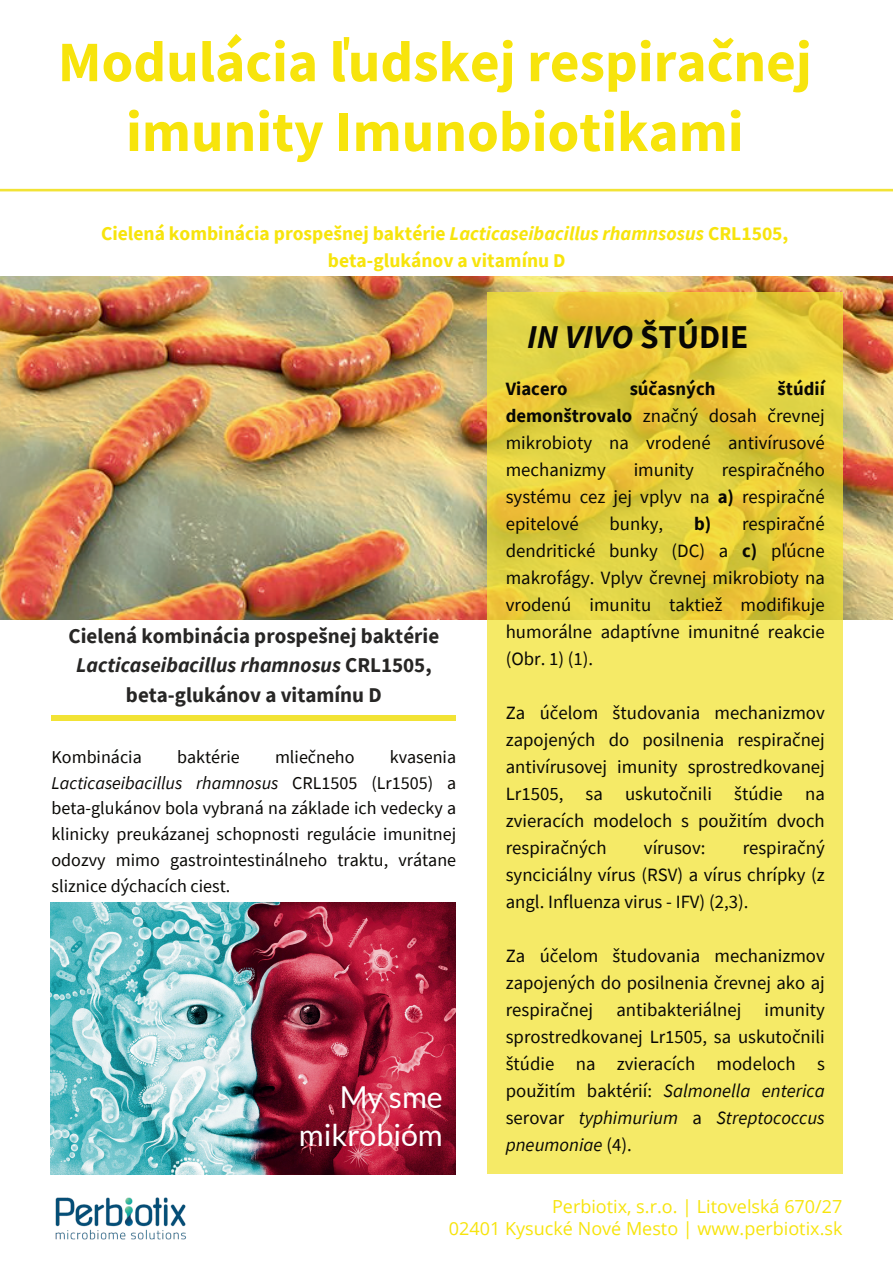
<style>
.page{position:relative;width:893px;height:1264px;background:#fff}
.page>*{position:absolute;margin:0;border:0;box-sizing:border-box;transform-origin:0 0}
.t1{font:700 57.3px/69.8px "Source Sans Pro";color:#f7e40c;text-align:center}
.t2{font:italic 700 33.3px "Source Sans Pro";color:#080704}
.t3{font:30.3px/38.2px "Lato";color:#fff;text-align:right}
.t4{font:700 21px/29.2px "Source Sans Pro";color:#272625;text-align:center}
.t5{font:700 19.5px/27px "Source Sans Pro";color:#f7e40c;text-align:center}
.t6{font:18.75px/27px "Source Sans Pro";color:#080704;text-align:justify}
.t7{font:700 18.75px "Source Sans Pro";color:#080704}
.t8{font:18px/25.8px "Source Sans Pro";color:#080704;text-align:justify}
.t9{font:18px/22.5px "Open Sans";color:#f7e40c;text-align:right}
.s1{font-style:italic}
.s2{font-style:normal}
.s3{font-weight:700}
</style>
<div class="page">
<svg style="left:0;top:188px;width:892px;height:4px;background:#f6ec7b"></svg>
<img style="left:0;top:277px;width:892px;height:342px">
<div style="left:51px;top:714px;width:405px;height:6px;background:#f2e335"></div>
<img style="left:50px;top:902px;width:405px;height:272px">
<img style="left:55px;top:1197px;width:131px;height:43px">
<svg style="left:487px;top:292px;width:355px;height:881px;background:#eedf57"></svg>
<h1 class="t1" style="left:58px;top:26px;width:755px">Modulácia ľudskej respiračnej imunity Imunobiotikami</h1>
<p class="t5" style="left:101px;top:219px;width:688px">Cielená kombinácia prospešnej baktérie <span class="s1">Lacticaseibacillus rhamnsosus</span> CRL1505, beta-glukánov a vitamínu D</p>
<p class="t4" style="left:68px;top:621px;width:372px">Cielená kombinácia prospešnej baktérie<br><span class="s1">Lacticaseibacillus rhamnosus</span> CRL1505, beta-glukánov a vitamínu D</p>
<p class="t8" style="left:51px;top:743px;width:92px">Kombinácia</p>
<p class="t8" style="left:177px;top:743px;width:64px">baktérie</p>
<p class="t8" style="left:275px;top:743px;width:81px">mliečneho</p>
<p class="t8" style="left:51px;top:743px;width:406px;text-indent:338px">kvasenia <span class="s1">Lacticaseibacillus rhamnosus</span> CRL1505 (Lr1505) a beta-glukánov bola vybraná na základe ich vedecky a klinicky preukázanej schopnosti regulácie imunitnej odozvy mimo gastrointestinálneho traktu, vrátane sliznice dýchacích ciest.</p>
<h3 class="t3" style="left:299px;top:1077px;width:145px">My sme mikrobióm</h3>
<h2 class="t2" style="left:527px;top:314px;width:223px">IN VIVO <span class="s2">ŠTÚDIE</span></h2>
<p class="t7" style="left:505px;top:376px;width:63px">Viacero</p>
<p class="t7" style="left:629px;top:376px;width:87px">súčasných</p>
<p class="t6" style="left:505px;top:375px;width:320px;text-indent:272px"><span class="s3">štúdií demonštrovalo</span> značný dosah črevnej mikrobioty na vrodené antivírusové mechanizmy</p>
<p class="t6" style="left:505px;top:456px;width:320px;text-indent:216px">respiračného systému cez jej vplyv na <span class="s3">a)</span> respiračné epitelové</p>
<p class="t6" style="left:633px;top:456px;width:62px">imunity</p>
<p class="t6" style="left:505px;top:510px;width:320px;text-indent:188px"><span class="s3">b)</span> respiračné dendritické bunky (DC) a <span class="s3">c)</span> pľúcne makrofágy. Vplyv črevnej mikrobioty na vrodenú imunitu taktiež modifikuje humorálne adaptívne imunitné reakcie (Obr. 1) (1).</p>
<p class="t6" style="left:505px;top:699px;width:320px">Za účelom študovania mechanizmov zapojených do posilnenia respiračnej antivírusovej imunity sprostredkovanej Lr1505, sa uskutočnili štúdie na zvieracích modeloch s použitím dvoch respiračných</p>
<p class="t6" style="left:609px;top:510px;width:55px">bunky,</p>
<p class="t6" style="left:505px;top:834px;width:320px;text-indent:237px">respiračný synciciálny vírus (RSV) a vírus chrípky (z angl. Influenza virus - IFV) (2,3).</p>
<p class="t6" style="left:505px;top:942px;width:320px">Za účelom študovania mechanizmov zapojených do posilnenia črevnej ako aj respiračnej antibakteriálnej imunity sprostredkovanej Lr1505, sa uskutočnili štúdie na zvieracích modeloch s použitím baktérií: <span class="s1">Salmonella enterica </span>serovar <span class="s1">typhimurium</span> a <span class="s1">Streptococcus pneumoniae</span> (4).</p>
<p class="t6" style="left:644px;top:834px;width:63px">vírusov:</p>
<p class="t9" style="left:449px;top:1194px;width:395px">Perbiotix, s.r.o. | Litovelská 670/27<br>02401 Kysucké Nové Mesto | www.perbiotix.sk</p>
</div>
